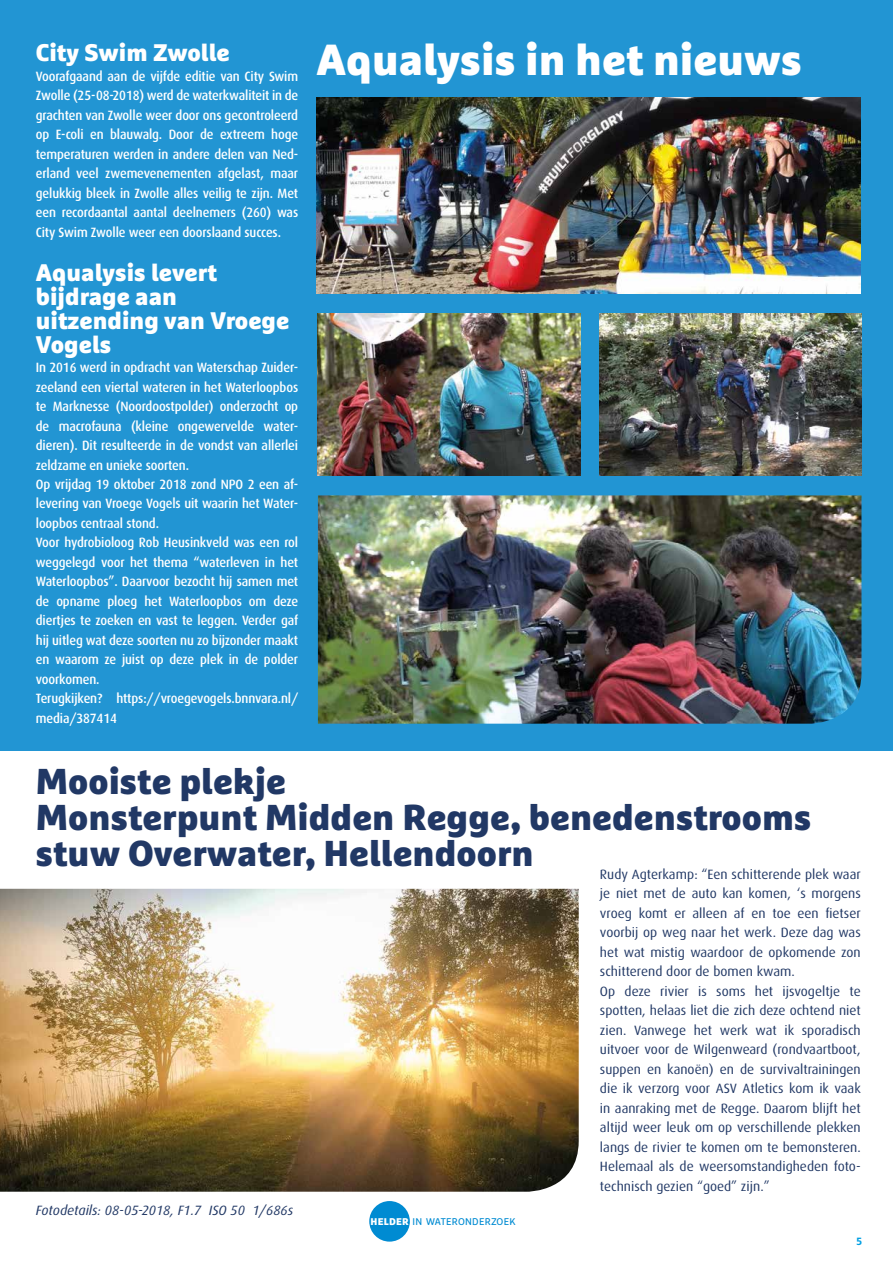
<style>
.page{position:relative;width:893px;height:1263px;background:#fff}
.page>*{position:absolute;margin:0;border:0;box-sizing:border-box;transform-origin:0 0}
.t1{font:900 43.5px "Marselis OT";color:#fff}
.t2{font:900 36px/36px "Marselis OT";color:#213865}
.t3{font:900 24px/24px "Marselis OT";color:#fff}
.t4{font:500 13.5px/19.5px "Dax";letter-spacing:-.01em;color:#fff;text-align:justify;scale:.93 1}
.t5{font:13.5px/19.5px "Dax";color:#213865}
.t6{font:italic 13.5px "Dax";color:#213865}
.t7{font:700 10.5px "Marselis OT";color:#009fe3}
.t8{font:9.75px "Marselis OT";letter-spacing:.03em;color:#008bd2}
.s1{font-weight:900;color:#fff}
</style>
<div class="page">
<div style="left:369px;top:1201px;width:41px;height:40px;background:#008bd2;border-radius:50%"></div>
<img style="left:0;top:889px;width:579px;height:303px">
<div style="left:0;top:0;width:893px;height:750px;background:#2295d3"></div>
<img style="left:318px;top:495px;width:543px;height:229px">
<img style="left:316px;top:98px;width:545px;height:195px">
<img style="left:318px;top:314px;width:262px;height:161px">
<img style="left:599px;top:314px;width:263px;height:161px">
<h3 class="t3" style="left:36px;top:41px;width:195px">City Swim Zwolle</h3>
<p class="t4" style="left:36px;top:67px;width:284px">Voorafgaand aan de vijfde editie van City Swim Zwolle (25-08-2018) werd de waterkwaliteit in de grachten van Zwolle weer door ons gecontroleerd op E-coli en blauwalg. Door de extreem hoge temperaturen werden in andere delen van Ned&shy;erland veel zwemevenementen afgelast, maar gelukkig bleek in Zwolle alles veilig te zijn. Met een recordaantal aantal deelnemers (260) was City Swim Zwolle weer een doorslaand succes.</p>
<h3 class="t3" style="left:36px;top:260px;width:255px">Aqualysis levert bijdrage aan uitzending van Vroege<br>Vogels</h3>
<p class="t4" style="left:36px;top:358px;width:284px;text-align:left">In 2016 werd in opdracht van Waterschap Zuider&shy;zeeland een viertal wateren in het Waterloopbos te Marknesse (Noordoostpolder) onderzocht op de macrofauna (kleine ongewervelde water&shy;dieren). Dit resulteerde in de vondst van allerlei zeldzame en unieke soorten.<br>Op vrijdag 19 oktober 2018 zond NPO 2 een af&shy;levering van Vroege Vogels uit waarin het Water&shy;loopbos centraal stond.<br>Voor hydrobioloog Rob Heusinkveld was een rol weggelegd voor het thema “waterleven in het Waterloopbos”. Daarvoor bezocht hij samen met de opname ploeg het Waterloopbos om deze diertjes te zoeken en vast te leggen. Verder gaf hij uitleg wat deze soorten nu zo bijzonder maakt en waarom ze juist op deze plek in de polder voorkomen.<br>Terugkijken? https://vroegevogels.bnnvara.nl/ media/387414</p>
<h1 class="t1" style="left:316px;top:32px;width:487px">Aqualysis in het nieuws</h1>
<h2 class="t2" style="left:36px;top:763px;width:777px">Mooiste plekje<br>Monsterpunt Midden Regge, benedenstrooms stuw Overwater, Hellendoorn</h2>
<p class="t5" style="left:600px;top:864px;width:262px">Rudy Agterkamp: “Een schitterende plek waar je niet met de auto kan komen, ‘s morgens vroeg komt er alleen af en toe een fietser voorbij op weg naar het werk. Deze dag was het wat mistig waardoor de opkomende zon schitterend door de bomen kwam.<br>Op deze rivier is soms het ijsvogeltje te spotten, helaas liet die zich deze ochtend niet zien. Vanwege het werk wat ik sporadisch uitvoer voor de Wilgenweard (rondvaartboot, suppen en kanoën) en de survivaltrainingen die ik verzorg voor ASV Atletics kom ik vaak in aanraking met de Regge. Daarom blijft het altijd weer leuk om op verschillende plekken langs de rivier te komen om te bemonsteren.<br>Helemaal als de weersomstandigheden foto&shy;technisch gezien “goed” zijn.”</p>
<p class="t6" style="left:36px;top:1203px;width:259px">Fotodetails: 08-05-2018, F1.7 ISO 50 1/686s</p>
<p class="t8" style="left:371px;top:1216px;width:147px"><span class="s1">HELDER</span> IN WATERONDERZOEK</p>
<p class="t7" style="left:856px;top:1235px;width:7px">5</p>
</div>
